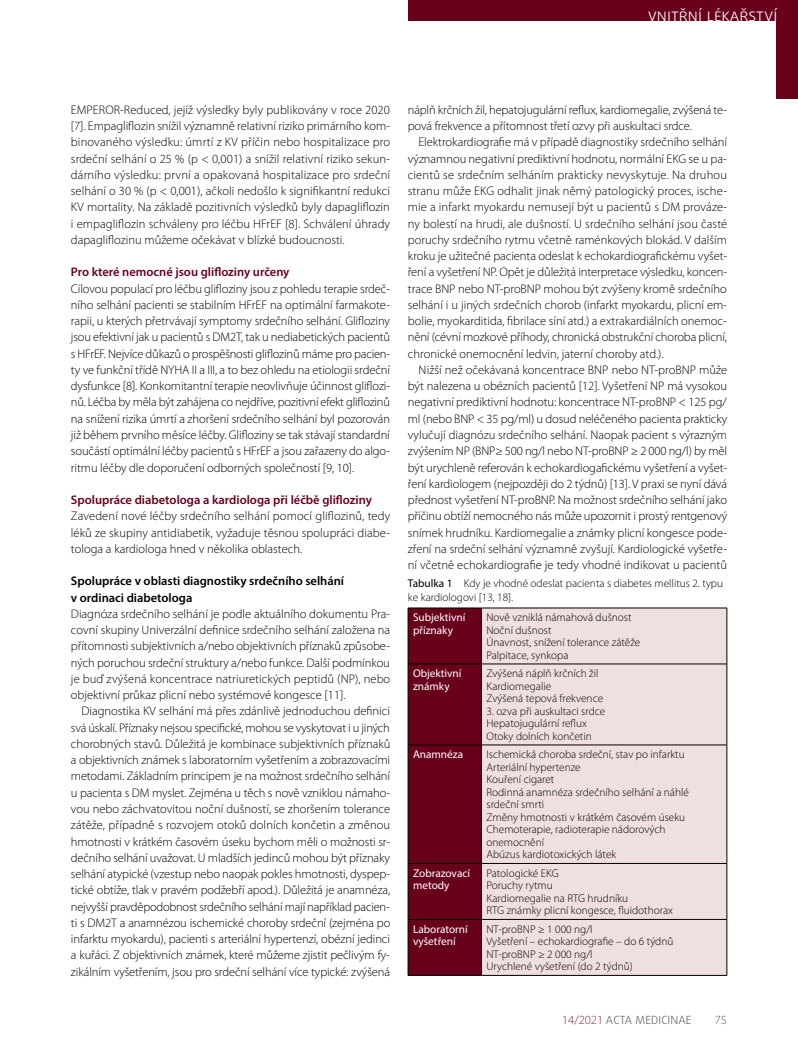
<style>
.page{position:relative;width:798px;height:1053px;background:#fff}
.page>*{position:absolute;margin:0;border:0;box-sizing:border-box;transform-origin:0 0}
.t1{font:300 17.5px "Daxline Pro";color:#fff}
.t2{font:300 12.5px/16.2px "Myriad Pro";color:#000;text-align:justify}
.t3{font:600 12.5px "Myriad Pro";color:#68001c}
.t4{font:600 12.5px/16.2px "Myriad Pro";color:#000}
.t5{font:300 12.5px "Myriad Pro";color:#555756}
.t6{font:300 11.25px/12.5px "Myriad Pro";color:#000}
.t7{font:11.25px/12.5px "Myriad Pro";color:#fff}
.t8{font:300 11.25px "Daxline Pro";letter-spacing:.01em;color:#555756}
.s1{font-weight:400}
.s2{font-family:"Myriad Pro";font-size:12.5px;color:#862c3c}
</style>
<div class="page">
<div style="left:407px;top:0;width:390px;height:21px;background:#68001c"></div>
<div style="left:776px;top:0;width:21px;height:99px;background:#68001c"></div>
<div style="left:408px;top:608px;width:73px;height:367px;background:#68001c"></div>
<div style="left:482px;top:608px;width:244px;height:367px;background:#f0dfdf"></div>
<hr style="left:407px;top:607px;width:74px;height:1px;background:#000">
<hr style="left:407px;top:608px;width:1px;height:55px;background:#000">
<hr style="left:481px;top:607px;width:245px;height:1px;background:#000">
<hr style="left:481px;top:608px;width:1px;height:55px;background:#000">
<hr style="left:726px;top:608px;width:1px;height:55px;background:#000">
<hr style="left:407px;top:663px;width:74px;height:1px;background:#000">
<hr style="left:407px;top:664px;width:1px;height:80px;background:#000">
<hr style="left:481px;top:663px;width:245px;height:1px;background:#000">
<hr style="left:481px;top:664px;width:1px;height:80px;background:#000">
<hr style="left:726px;top:664px;width:1px;height:80px;background:#000">
<hr style="left:407px;top:744px;width:74px;height:1px;background:#000">
<hr style="left:407px;top:745px;width:1px;height:118px;background:#000">
<hr style="left:481px;top:744px;width:245px;height:1px;background:#000">
<hr style="left:481px;top:745px;width:1px;height:118px;background:#000">
<hr style="left:726px;top:745px;width:1px;height:118px;background:#000">
<hr style="left:407px;top:863px;width:74px;height:1px;background:#000">
<hr style="left:407px;top:863px;width:1px;height:56px;background:#000">
<hr style="left:481px;top:863px;width:245px;height:1px;background:#000">
<hr style="left:481px;top:863px;width:1px;height:56px;background:#000">
<hr style="left:726px;top:863px;width:1px;height:56px;background:#000">
<hr style="left:407px;top:919px;width:74px;height:1px;background:#000">
<hr style="left:407px;top:919px;width:1px;height:56px;background:#000">
<hr style="left:481px;top:919px;width:245px;height:1px;background:#000">
<hr style="left:481px;top:919px;width:1px;height:56px;background:#000">
<hr style="left:726px;top:919px;width:1px;height:56px;background:#000">
<hr style="left:407px;top:975px;width:74px;height:1px;background:#000">
<hr style="left:481px;top:975px;width:245px;height:1px;background:#000">
<h1 class="t1" style="left:647px;top:3px;width:131px">VNITŘNÍ LÉKAŘSTVÍ</h1>
<p class="t2" style="left:71px;top:101px;width:320px">EMPEROR-Reduced, jejíž výsledky byly publikovány v roce 2020 [7]. Empagliflozin snížil významně relativní riziko primárního kom&shy;binovaného výsledku: úmrtí z KV příčin nebo hospitalizace pro srdeční selhání o 25 % (p &lt; 0,001) a snížil relativní riziko sekun&shy;dárního výsledku: první a opakovaná hospitalizace pro srdeční selhání o 30 % (p &lt; 0,001), ačkoli nedošlo k signifikantní redukci KV mortality. Na základě pozitivních výsledků byly dapagliflozin i empagliflozin schváleny pro léčbu HFrEF [8]. Schválení úhrady dapagliflozinu můžeme očekávat v blízké budoucnosti.</p>
<p class="t3" style="left:71px;top:264px;width:220px">Pro které nemocné jsou glifloziny určeny</p>
<p class="t2" style="left:71px;top:280px;width:320px">Cílovou populací pro léčbu glifloziny jsou z pohledu terapie srdeč&shy;ního selhání pacienti se stabilním HFrEF na optimální farmakote&shy;rapii, u kterých přetrvávají symptomy srdečního selhání. Glifloziny jsou efektivní jak u pacientů s DM2T, tak u nediabetických pacientů s HFrEF. Nejvíce důkazů o prospěšnosti gliflozinů máme pro pacien&shy;ty ve funkční třídě NYHA II a III, a to bez ohledu na etiologii srdeční dysfunkce [8]. Konkomitantní terapie neovlivňuje účinnost gliflozi&shy;nů. Léčba by měla být zahájena co nejdříve, pozitivní efekt gliflozinů na snížení rizika úmrtí a zhoršení srdečního selhání byl pozorován již během prvního měsíce léčby. Glifloziny se tak stávají standardní součástí optimální léčby pacientů s HFrEF a jsou zařazeny do algo&shy;ritmu léčby dle doporučení odborných společností [9, 10].</p>
<p class="t3" style="left:71px;top:492px;width:302px">Spolupráce diabetologa a kardiologa při léčbě glifloziny</p>
<p class="t2" style="left:71px;top:508px;width:320px">Zavedení nové léčby srdečního selhání pomocí gliflozinů, tedy léků ze skupiny antidiabetik, vyžaduje těsnou spolupráci diabe&shy;tologa a kardiologa hned v několika oblastech.</p>
<p class="t4" style="left:71px;top:572px;width:274px">Spolupráce v oblasti diagnostiky srdečního selhání v ordinaci diabetologa</p>
<p class="t2" style="left:71px;top:605px;width:321px">Diagnóza srdečního selhání je podle aktuálního dokumentu Pra&shy;covní skupiny Univerzální definice srdečního selhání založena na přítomnosti subjektivních a/nebo objektivních příznaků způsobe&shy;ných poruchou srdeční struktury a/nebo funkce. Další podmínkou je buď zvýšená koncentrace natriuretických peptidů (NP), nebo objektivní průkaz plicní nebo systémové kongesce [11].</p>
<p class="t2" style="left:71px;top:703px;width:321px;text-indent:11px">Diagnostika KV selhání má přes zdánlivě jednoduchou definici svá úskalí. Příznaky nejsou specifické, mohou se vyskytovat i u jiných chorobných stavů. Důležitá je kombinace subjektivních příznaků a objektivních známek s laboratorním vyšetřením a zobrazovacími metodami. Základním principem je na možnost srdečního selhání u pacienta s DM myslet. Zejména u těch s nově vzniklou námaho&shy;vou nebo záchvatovitou noční dušností, se zhoršením tolerance zátěže, případně s rozvojem otoků dolních končetin a změnou hmotnosti v krátkém časovém úseku bychom měli o možnosti sr&shy;dečního selhání uvažovat. U mladších jedinců mohou být příznaky selhání atypické (vzestup nebo naopak pokles hmotnosti, dyspep&shy;tické obtíže, tlak v pravém podžebří apod.). Důležitá je anamnéza, nejvyšší pravděpodobnost srdečního selhání mají například pacien&shy;ti s DM2T a anamnézou ischemické choroby srdeční (zejména po infarktu myokardu), pacienti s arteriální hypertenzí, obézní jedinci a kuřáci. Z objektivních známek, které můžeme zjistit pečlivým fy&shy;zikálním vyšetřením, jsou pro srdeční selhání více typické: zvýšená</p>
<p class="t2" style="left:407px;top:101px;width:320px">náplň krčních žil, hepatojugulární reflux, kardiomegalie, zvýšená te&shy;pová frekvence a přítomnost třetí ozvy při auskultaci srdce.</p>
<p class="t2" style="left:407px;top:134px;width:321px;text-indent:11px">Elektrokardiografie má v případě diagnostiky srdečního selhání významnou negativní prediktivní hodnotu, normální EKG se u pa&shy;cientů se srdečním selháním prakticky nevyskytuje. Na druhou stranu může EKG odhalit jinak němý patologický proces, ische&shy;mie a infarkt myokardu nemusejí být u pacientů s DM prováze&shy;ny bolestí na hrudi, ale dušností. U srdečního selhání jsou časté poruchy srdečního rytmu včetně raménkových blokád. V dalším kroku je užitečné pacienta odeslat k echokardiografickému vyšet&shy;ření a vyšetření NP. Opět je důležitá interpretace výsledku, koncen&shy;trace BNP nebo NT-proBNP mohou být zvýšeny kromě srdečního selhání i u jiných srdečních chorob (infarkt myokardu, plicní em&shy;bolie, myokarditida, fibrilace síní atd.) a extrakardiálních onemoc&shy;nění (cévní mozkové příhody, chronická obstrukční choroba plicní, chronické onemocnění ledvin, jaterní choroby atd.).</p>
<p class="t2" style="left:407px;top:361px;width:321px;text-indent:11px">Nižší než očekávaná koncentrace BNP nebo NT-proBNP může být nalezena u obézních pacientů [12]. Vyšetření NP má vysokou negativní prediktivní hodnotu: koncentrace NT-proBNP &lt; 125 pg/ ml (nebo BNP &lt; 35 pg/ml) u dosud neléčeného pacienta prakticky vylučují diagnózu srdečního selhání. Naopak pacient s výrazným zvýšením NP (BNP≥ 500 ng/l nebo NT-proBNP ≥ 2 000 ng/l) by měl být urychleně referován k echokardiogafickému vyšetření a vyšet&shy;ření kardiologem (nejpozději do 2 týdnů) [13]. V praxi se nyní dává přednost vyšetření NT-proBNP. Na možnost srdečního selhání jako příčinu obtíží nemocného nás může upozornit i prostý rentgenový snímek hrudníku. Kardiomegalie a známky plicní kongesce pode&shy;zření na srdeční selhání významně zvyšují. Kardiologické vyšetře&shy;ní včetně echokardiografie je tedy vhodné indikovat u pacientů</p>
<p class="t6" style="left:407px;top:576px;width:316px;line-height:13.8px"><span class="s1">Tabulka 1</span> Kdy je vhodné odeslat pacienta s diabetes mellitus 2. typu ke kardiologovi [13, 18].</p>
<p class="t7" style="left:413px;top:611px;width:54px">Subjektivní příznaky</p>
<p class="t6" style="left:486px;top:611px;width:155px">Nově vzniklá námahová dušnost<br>Noční dušnost<br>Únavnost, snížení tolerance zátěže<br>Palpitace, synkopa</p>
<p class="t7" style="left:413px;top:667px;width:50px">Objektivní známky</p>
<p class="t6" style="left:486px;top:667px;width:118px">Zvýšená náplň krčních žil<br>Kardiomegalie<br>Zvýšená tepová frekvence</p>
<p class="t6" style="left:486px;top:704px;width:120px">3. ozva při auskultaci srdce<br>Hepatojugulární reflux<br>Otoky dolních končetin</p>
<p class="t7" style="left:413px;top:748px;width:52px">Anamnéza</p>
<p class="t6" style="left:486px;top:748px;width:204px">Ischemická choroba srdeční, stav po infarktu<br>Arteriální hypertenze<br>Kouření cigaret<br>Rodinná anamnéza srdečního selhání a náhlé srdeční smrti<br>Změny hmotnosti v krátkém časovém úseku<br>Chemoterapie, radioterapie nádorových onemocnění<br>Abúzus kardiotoxických látek</p>
<p class="t7" style="left:413px;top:866px;width:59px">Zobrazovací metody</p>
<p class="t6" style="left:486px;top:866px;width:188px">Patologické EKG<br>Poruchy rytmu<br>Kardiomegalie na RTG hrudníku<br>RTG známky plicní kongesce, fluidothorax</p>
<p class="t7" style="left:413px;top:922px;width:56px">Laboratorní vyšetření</p>
<p class="t6" style="left:486px;top:922px;width:188px">NT-proBNP ≥ 1 000 ng/l<br>Vyšetření – echokardiografie – do 6 týdnů<br>NT-proBNP ≥ 2 000 ng/l<br>Urychlené vyšetření (do 2 týdnů)</p>
<p class="t8" style="left:562px;top:1012px;width:131px"><span class="s2">14/2021</span> ACTA MEDICINAE</p>
<p class="t5" style="left:714px;top:1012px;width:14px">75</p>
</div>
